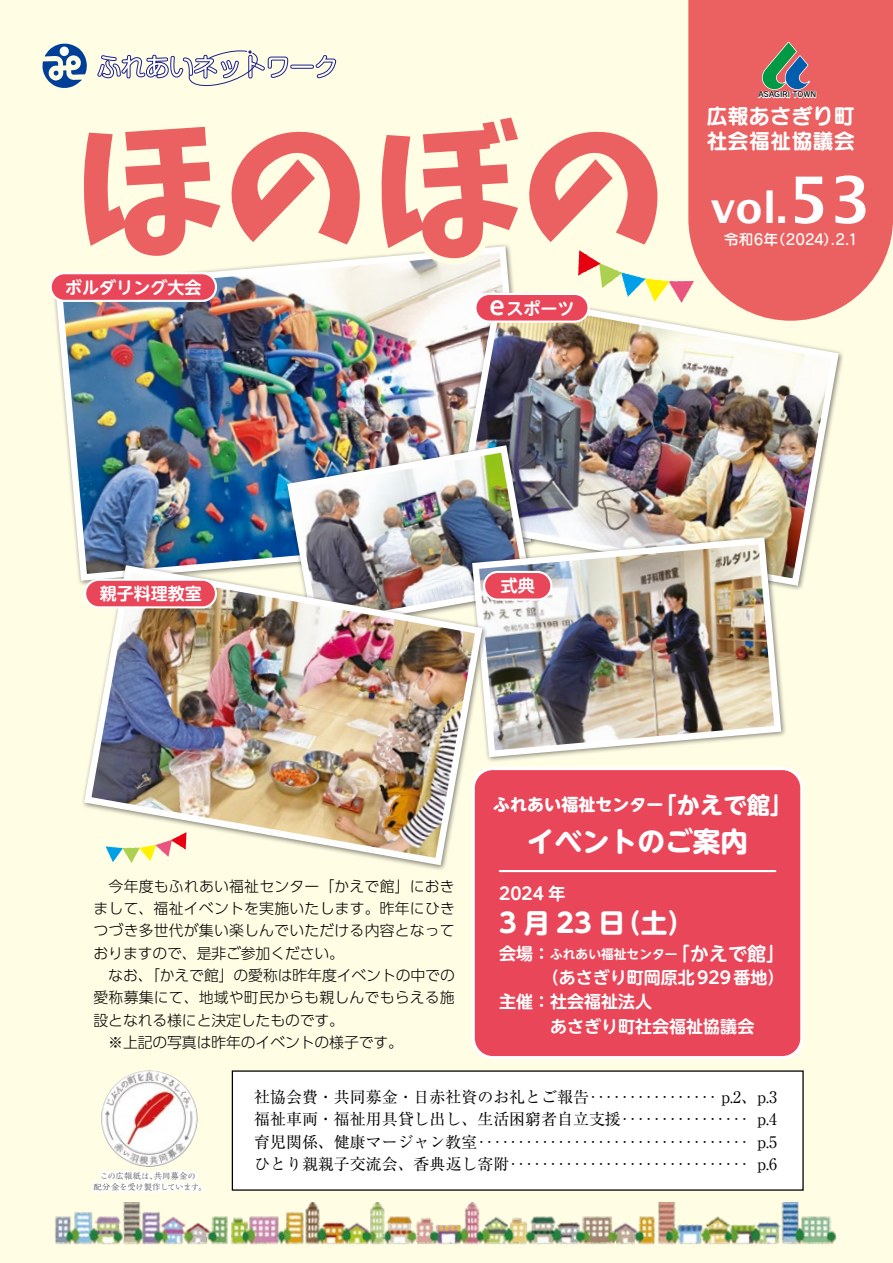
<style>
.page{position:relative;width:893px;height:1263px;background:#fffde4}
.page>*{position:absolute;margin:0;border:0;box-sizing:border-box;transform-origin:0 0}
.t1{font:148.8px "Keifont";color:#eb6161}
.t2{font:700 63.75px "Lucida Grande";color:#fff}
.t3{font:700 42.45px "Lucida Grande";color:#fff}
.t4{font:700 27.6px "UD Shin M Go Pr 6";color:#fff}
.t5{font:700 26.55px "UD Shin M Go Pr 6";color:#fff}
.t6{font:700 23.4px "UD Shin M Go Pr 6";color:#fff}
.t7{font:21.3px/24.5px "Seurat CID B";color:#fff}
.t8{font:700 19.2px "UD Shin M Go Pr 6 De";color:#fff}
.t9{font:700 16.95px "UD Shin M Go Pr 6 De";color:#fff}
.t10{font:700 16.95px "UD Shin M Go Pr 6";color:#fff}
.t11{font:15.9px/22.4px "Ryumin Pro";color:#000;text-align:right}
.t12{font:300 14.85px/22.4px "UD Shin Go Pr 6";letter-spacing:.01em;color:#000}
.t13{font:14.85px "Seurat CID DB";color:#fff}
.t14{font:700 12.75px "UD Shin M Go Pr 6 De";color:#fff}
.t15{font:500 8.55px "Kaimin So Std";letter-spacing:-.035em;color:#656464}
.t16{font:7.5px "Rodin CID DB";color:#000}
.s1{font-size:42.45px}
.s2{font-size:24.45px}
</style>
<div class="page">
<img style="left:53px;top:275px;width:398px;height:307px">
<img style="left:55px;top:1202px;width:782px;height:43px">
<img style="left:451px;top:303px;width:391px;height:286px">
<img style="left:283px;top:442px;width:253px;height:119px">
<img style="left:469px;top:534px;width:316px;height:227px">
<img style="left:80px;top:561px;width:406px;height:308px">
<div style="left:290px;top:65px;width:24px;height:4px;border:2px solid #1d2088"></div>
<hr style="left:291px;top:66px;width:22px;height:2px;background:#fff">
<svg style="left:315px;top:55px;width:22px;height:24px"></svg>
<svg style="left:97px;top:50px;width:192px;height:37px"></svg>
<svg style="left:43px;top:44px;width:44px;height:44px"></svg>
<svg style="left:71px;top:244px;width:617px;height:59px"></svg>
<svg style="left:688px;top:0;width:205px;height:321px;background:#ec6c6a"></svg>
<svg style="left:756px;top:38px;width:61px;height:61px;background:#ac807a"></svg>
<img style="left:101px;top:1070px;width:97px;height:97px">
<svg style="left:92px;top:1169px;width:111px;height:23px;fill:#fff"></svg>
<div style="left:232px;top:1071px;width:571px;height:119px;background:#fff"></div>
<div style="left:473px;top:768px;width:329px;height:290px;background:#e9465a;border-radius:20px"></div>
<div style="left:471px;top:767px;width:333px;height:292px;border:3px solid #fff;border-radius:20px"></div>
<hr style="left:500px;top:870px;width:275px;height:2px;background:#fff">
<div style="left:475px;top:294px;width:113px;height:28px;background:#e9465a;border-radius:14px"></div>
<div style="left:474px;top:293px;width:116px;height:30px;border:2px solid #fff;border-radius:14px"></div>
<div style="left:51px;top:273px;width:165px;height:28px;background:#e9465a;border-radius:14px"></div>
<div style="left:50px;top:272px;width:167px;height:30px;border:2px solid #fff;border-radius:14px"></div>
<div style="left:484px;top:572px;width:67px;height:28px;background:#e9465a;border-radius:14px"></div>
<div style="left:483px;top:571px;width:69px;height:30px;border:2px solid #fff;border-radius:14px"></div>
<div style="left:85px;top:580px;width:131px;height:27px;background:#e9465a;border-radius:14px"></div>
<div style="left:84px;top:579px;width:133px;height:29px;border:2px solid #fff;border-radius:14px"></div>
<p class="t16" style="left:759px;top:90px;width:59px">ASAGIRI TOWN</p>
<h1 class="t1" style="left:72px;top:72px;width:597px">ほのぼの</h1>
<h3 class="t7" style="left:706px;top:103px;width:150px">広報あさぎり町社会福祉協議会</h3>
<h2 class="t2" style="left:776px;top:148px;width:96px"><span class="s1">.</span>53</h2>
<h3 class="t3" style="left:710px;top:173px;width:68px">vol</h3>
<p class="t13" style="left:724px;top:229px;width:116px">令和6 )年 2024(</p>
<p class="t13" style="left:830px;top:229px;width:29px">.2.1</p>
<p class="t9" style="left:65px;top:273px;width:138px">ボルダリング大会</p>
<p class="t9" style="left:489px;top:294px;width:87px"><span class="s2">e</span>スポーツ</p>
<p class="t9" style="left:100px;top:579px;width:104px">親子料理教室</p>
<p class="t9" style="left:501px;top:571px;width:36px">式典</p>
<p class="t12" style="left:94px;top:874px;width:363px">　今年度もふれあい福祉センター「かえで館」におきまして、福祉イベントを実施いたします。昨年にひきつづき多世代が集い楽しんでいただける内容となっておりますので、是非ご参加ください。<br>　なお、「かえで館」の愛称は昨年度イベントの中での愛称募集にて、地域や町民からも親しんでもらえる施設となれる様にと決定したものです。<br>　※上記の写真は昨年のイベントの様子です。</p>
<h3 class="t6" style="left:653px;top:784px;width:142px">「かえで館「</h3>
<p class="t10" style="left:493px;top:790px;width:172px">ふれあい福祉センター</p>
<h3 class="t4" style="left:527px;top:818px;width:223px">イベントのご案内</h3>
<p class="t9" style="left:499px;top:879px;width:68px">2024 年</p>
<h3 class="t5" style="left:499px;top:899px;width:127px">3月 23 日</h3>
<h3 class="t5" style="left:614px;top:899px;width:81px">（土(</h3>
<p class="t8" style="left:671px;top:937px;width:116px">「かえで館「</p>
<p class="t9" style="left:499px;top:939px;width:52px">会場：</p>
<p class="t14" style="left:550px;top:943px;width:129px">ふれあい福祉センター</p>
<p class="t9" style="left:542px;top:963px;width:244px">（あさぎり町岡原北929番地(</p>
<p class="t9" style="left:499px;top:987px;width:155px">主催：社会福祉法人</p>
<p class="t9" style="left:550px;top:1012px;width:206px">あさぎり町社会福祉協議会</p>
<p class="t11" style="left:254px;top:1085px;width:524px">社協会費・共同募金・日赤社資のお礼とご報告‥‥‥‥‥‥‥‥‥ p.2、p.3 p.4</p>
<p class="t11" style="left:254px;top:1107px;width:496px">福祉車両・福祉用具貸し出し、生活困窮者自立支援‥‥‥‥‥‥‥‥‥</p>
<p class="t15" style="left:154px;top:1169px;width:44px">共同募金の</p>
<p class="t15" style="left:100px;top:1169px;width:60px">この広報紙は、</p>
<p class="t15" style="left:94px;top:1181px;width:107px">配分金を受け製作しています</p>
<p class="t15" style="left:198px;top:1181px;width:10px">。</p>
<p class="t11" style="left:254px;top:1129px;width:496px">育児関係、健康マージャン教室‥‥‥‥‥‥‥‥‥‥‥‥‥‥‥‥‥</p>
<p class="t11" style="left:254px;top:1152px;width:496px">ひとり親親子交流会、香典返し寄附‥‥‥‥‥‥‥‥‥‥‥‥‥‥‥</p>
<p class="t11" style="left:757px;top:1129px;width:22px">p.5</p>
<p class="t11" style="left:757px;top:1152px;width:22px">p.6</p>
</div>
